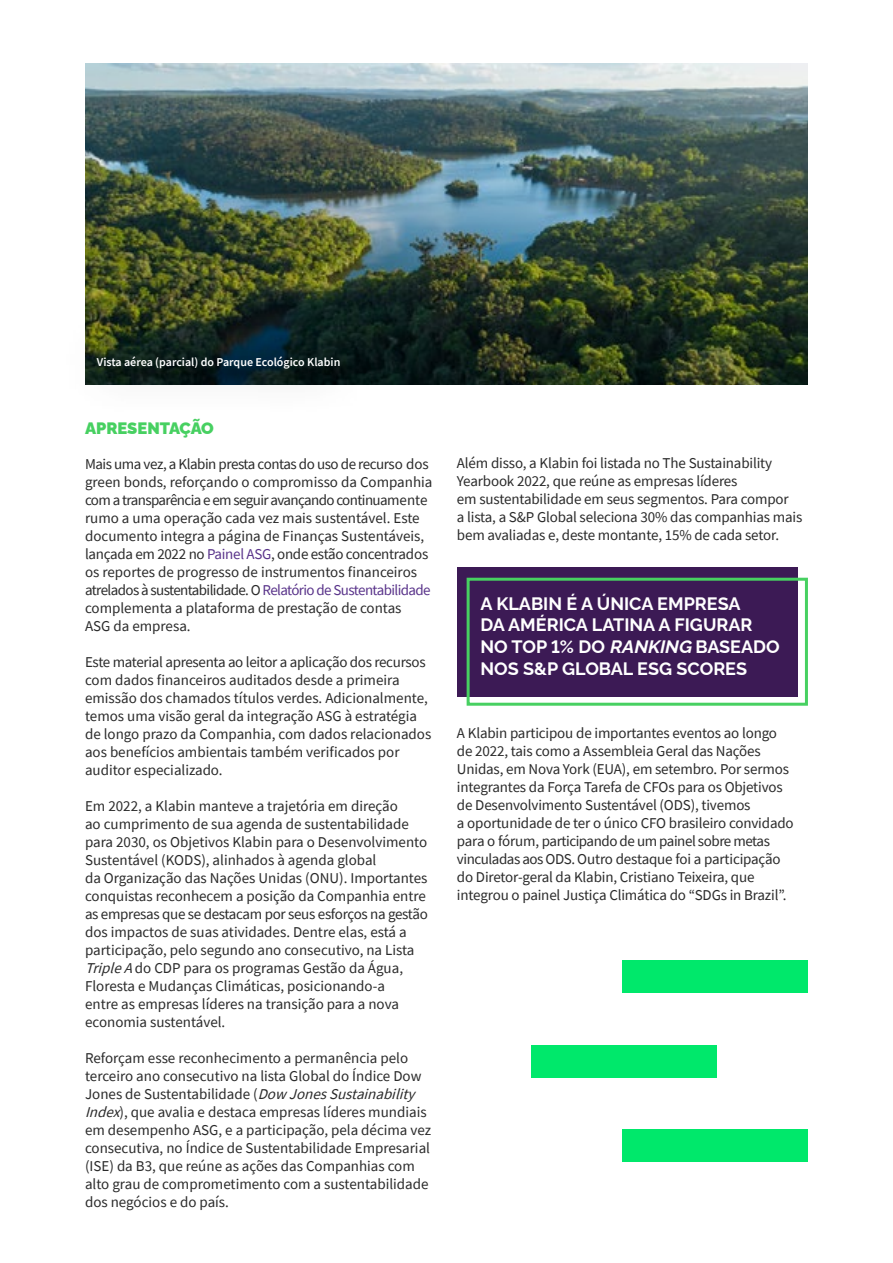
<style>
.page{position:relative;width:893px;height:1263px;background:#fff}
.page>*{position:absolute;margin:0;border:0;box-sizing:border-box;transform-origin:0 0}
.t1{font:700 18px/21.6px "Raleway";color:#fff}
.t2{font:900 16.5px "Raleway";color:#47d061}
.t3{font:15px/18px "Source Sans Pro";letter-spacing:-.01em;color:#2a2a2a}
.t4{font:600 12px "Source Sans Pro";color:#fff}
.s1{color:#59338a}
.s2{font-style:italic}
</style>
<div class="page">
<img style="left:85px;top:64px;width:723px;height:321px">
<div style="left:531px;top:1045px;width:186px;height:32px;background:#00e86b"></div>
<div style="left:623px;top:960px;width:185px;height:33px;background:#00e86b"></div>
<div style="left:623px;top:1130px;width:185px;height:32px;background:#00e86b"></div>
<div style="left:457px;top:567px;width:340px;height:129px;background:#3c1a55"></div>
<div style="left:467px;top:578px;width:341px;height:128px;border:3px solid #47d061"></div>
<div style="left:57px;top:313px;width:322px;height:102px;background:#000;opacity:.75"></div>
<div style="left:99px;top:358px;width:258px;height:29px;background:#000;opacity:.75"></div>
<p class="t4" style="left:97px;top:354px;width:245px">Vista aérea (parcial) do Parque Ecológico Klabin</p>
<p class="t2" style="left:85px;top:415px;width:130px">APRESENTAÇÃO</p>
<p class="t3" style="left:85px;top:455px;width:349px">Mais uma vez, a Klabin presta contas do uso de recurso dos green bonds, reforçando o compromisso da Companhia com a transparência e em seguir avançando continuamente rumo a uma operação cada vez mais sustentável. Este documento integra a página de Finanças Sustentáveis, lançada em 2022 no <span class="s1">Painel ASG</span>, onde estão concentrados os reportes de progresso de instrumentos financeiros atrelados à sustentabilidade. O <span class="s1">Relatório de Sustentabilidade </span>complementa a plataforma de prestação de contas<br>ASG da empresa.</p>
<p class="t3" style="left:85px;top:653px;width:348px">Este material apresenta ao leitor a aplicação dos recursos com dados financeiros auditados desde a primeira emissão dos chamados títulos verdes. Adicionalmente, temos uma visão geral da integração ASG à estratégia de longo prazo da Companhia, com dados relacionados aos benefícios ambientais também verificados por auditor especializado.</p>
<p class="t3" style="left:85px;top:797px;width:344px">Em 2022, a Klabin manteve a trajetória em direção<br>ao cumprimento de sua agenda de sustentabilidade para 2030, os Objetivos Klabin para o Desenvolvimento Sustentável (KODS), alinhados à agenda global<br>da Organização das Nações Unidas (ONU). Importantes conquistas reconhecem a posição da Companhia entre as empresas que se destacam por seus esforços na gestão dos impactos de suas atividades. Dentre elas, está a participação, pelo segundo ano consecutivo, na Lista <span class="s2">TripleA</span>do CDP para os programas Gestão da Água, Floresta e Mudanças Climáticas, posicionando-a<br>entre as empresas líderes na transição para a nova economia sustentável.</p>
<p class="t3" style="left:85px;top:1049px;width:348px">Reforçam esse reconhecimento a permanência pelo terceiro ano consecutivo na lista Global do Índice Dow Jones de Sustentabilidade (<span class="s2">Dow JonesSustainability Index</span>), que avalia e destaca empresas líderes mundiais em desempenho ASG, e a participação, pela décima vez consecutiva, no Índice de Sustentabilidade Empresarial (ISE) da B3, que reúne as ações das Companhias com alto grau de comprometimento com a sustentabilidade dos negócios e do país.</p>
<p class="t3" style="left:457px;top:454px;width:347px">Além disso, a Klabin foi listada no The Sustainability Yearbook 2022, que reúne as empresas líderes<br>em sustentabilidade em seus segmentos. Para compor<br>a lista, a S&amp;P Global seleciona 30% das companhias mais bem avaliadas e, deste montante, 15% de cada setor.</p>
<p class="t1" style="left:480px;top:591px;width:301px">A KLABIN É A ÚNICA EMPRESA<br>DA AMÉRICA LATINA A FIGURAR<br>NO TOP 1% DO <span class="s2">RANKING</span> BASEADO<br>NOS S&amp;P GLOBAL ESG SCORES</p>
<p class="t3" style="left:457px;top:724px;width:338px">A Klabin participou de importantes eventos ao longo de 2022, tais como a Assembleia Geral das Nações Unidas, em Nova York (EUA), em setembro. Por sermos integrantes da Força Tarefa de CFOs para os Objetivos de Desenvolvimento Sustentável (ODS), tivemos<br>a oportunidade de ter o único CFO brasileiro convidado para o fórum, participando de um painel sobre metas vinculadas aos ODS. Outro destaque foi a participação do Diretor-geral da Klabin, Cristiano Teixeira, que integrou o painel Justiça Climática do “SDGs in Brazil”.</p>
</div>
